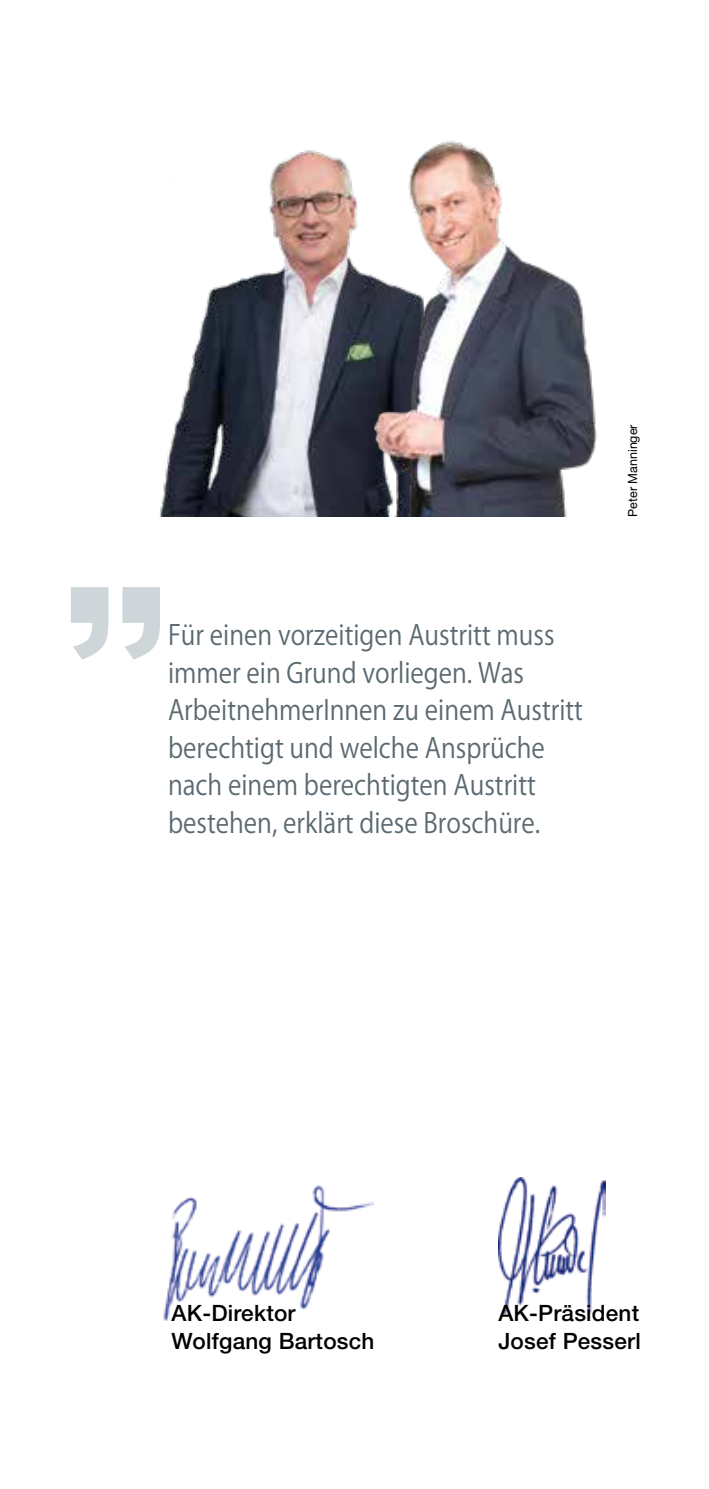
<style>
.page{position:relative;width:709px;height:1489px;background:#fff}
.page>*{position:absolute;margin:0;border:0;box-sizing:border-box;transform-origin:0 0}
.t1{font:27.5px/37.5px "Koz Go Pro";color:#5b6970;scale:.9 1}
.t2{font:500 22.5px "Helvetica Neue LT";letter-spacing:.01em;color:#000}
.t3{font:12.5px "Helvetica Neue";color:#000}
</style>
<div class="page">
<img style="left:160px;top:150px;width:209px;height:367px">
<img style="left:369px;top:140px;width:228px;height:377px">
<svg style="left:122px;top:587px;width:38px;height:72px"></svg>
<svg style="left:71px;top:587px;width:37px;height:72px"></svg>
<img style="left:163px;top:1185px;width:210px;height:136px">
<img style="left:498px;top:1177px;width:107px;height:136px">
<p class="t1" style="left:168px;top:617px;width:462px">Für einen vorzeitigen Austritt muss immer ein Grund vorliegen. Was ArbeitnehmerInnen zu einem Austritt berechtigt und welche Ansprüche nach einem berechtigten Austritt bestehen, erklärt diese Broschüre.</p>
<p class="t3" style="left:625px;top:517px;width:94px;rotate:-90deg">Peter Manninger</p>
<p class="t2" style="left:171px;top:1299px;width:125px">AK-Direktor</p>
<p class="t2" style="left:498px;top:1299px;width:142px">AK-Präsident</p>
<p class="t2" style="left:171px;top:1326px;width:204px">Wolfgang Bartosch</p>
<p class="t2" style="left:498px;top:1326px;width:144px">Josef Pesserl</p>
</div>
